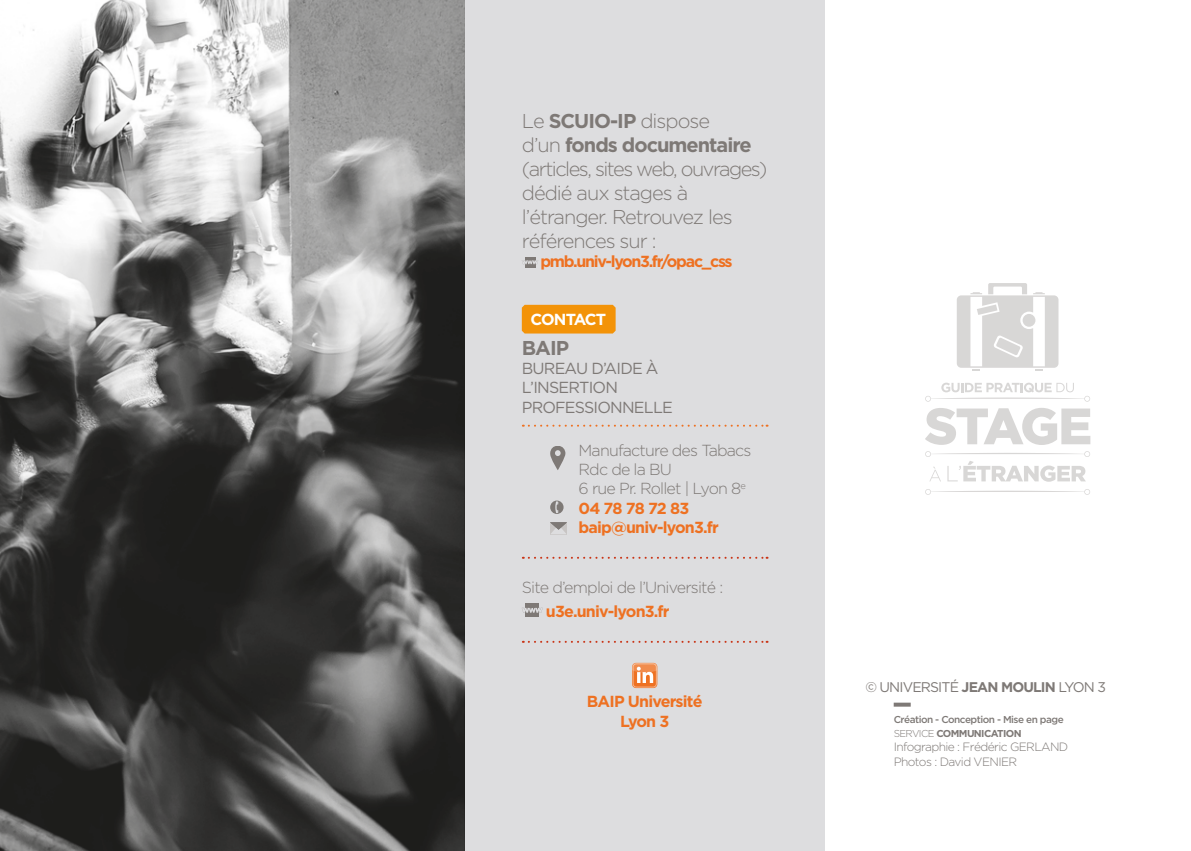
<style>
.page{position:relative;width:1191px;height:851px;background:#fff}
.page>*{position:absolute;margin:0;border:0;box-sizing:border-box;transform-origin:0 0}
.Texte{font:300 20px/24px "Gotham";letter-spacing:-.05em;color:#7e7976}
.SOUSTITRE{font:700 20px "Gotham";color:#7e7976}
.t1{font:300 16px "Gotham";letter-spacing:-.05em;color:#7e7976}
.Texte-2{font:700 16px "Gotham";letter-spacing:-.05em;color:#ee7122}
.SOUSTITRE-2{font:16px/19.2px "Gotham";letter-spacing:-.05em;color:#7e7976}
.Texte-3{font:700 16px "Gotham";letter-spacing:-.08em;color:#ee7122}
.Liste{font:700 16px/19.2px "Gotham";letter-spacing:-.05em;color:#ee7122;text-align:center}
.SousSousTitre2{font:700 16px "Gotham";letter-spacing:-.06em;color:#fff}
.t2{font:14px "Gotham";letter-spacing:-.06em;color:#7e7976}
.Texte-4{font:300 12px/14.4px "Gotham";letter-spacing:-.05em;color:#7e7976}
.Texte-5{font:500 10px "Gotham";letter-spacing:-.05em;color:#7e7976}
.Texte-6{font:700 10px "Gotham";letter-spacing:-.06em;color:#7e7976}
.s1{font-weight:700}
.s2{font-weight:300}
</style>
<div class="page">
<img style="left:0;top:0;width:465px;height:850px">
<svg style="left:957px;top:283px;width:101px;height:87px"></svg>
<svg style="left:925px;top:451px;width:165px;height:30px"></svg>
<svg style="left:925px;top:382px;width:165px;height:19px"></svg>
<svg style="left:925px;top:489px;width:165px;height:6px"></svg>
<svg style="left:925px;top:408px;width:165px;height:37px"></svg>
<div style="left:465px;top:0;width:359px;height:850px;background:#dddddf"></div>
<div style="left:522px;top:305px;width:93px;height:28px;background:#f39308"></div>
<div style="left:525px;top:257px;width:10px;height:10px;background:#7e7976"></div>
<svg style="left:522px;top:260px;width:16px;height:4px"></svg>
<svg style="left:523px;top:424px;width:244px;height:2px"></svg>
<svg style="left:550px;top:446px;width:15px;height:24px"></svg>
<div style="left:550px;top:500px;width:13px;height:14px;background:#7e7976;border-radius:50%"></div>
<svg style="left:555px;top:501px;width:4px;height:12px"></svg>
<svg style="left:550px;top:522px;width:17px;height:12px"></svg>
<svg style="left:523px;top:556px;width:244px;height:2px"></svg>
<div style="left:526px;top:603px;width:13px;height:13px;background:#7e7976"></div>
<svg style="left:522px;top:607px;width:20px;height:5px"></svg>
<svg style="left:523px;top:640px;width:244px;height:2px"></svg>
<div style="left:632px;top:662px;width:25px;height:26px;background:#f2955b;border-radius:4px"></div>
<svg style="left:632px;top:662px;width:25px;height:25px"></svg>
<svg style="left:893px;top:702px;width:17px;height:4px"></svg>
<p class="Texte" style="left:522px;top:109px;width:247px">Le <span class="s1">SCUIO-IP</span> dispose<br>d’un <span class="s1">fonds documentaire </span>(articles, sites web, ouvrages) dédié aux stages à l’étranger. Retrouvez les références sur :</p>
<p class="Texte-3" style="left:540px;top:252px;width:194px">pmb.univ-lyon3.fr/opac_css</p>
<p class="SousSousTitre2" style="left:530px;top:310px;width:77px">CONTACT</p>
<p class="SOUSTITRE" style="left:522px;top:336px;width:49px">BAIP</p>
<p class="SOUSTITRE-2" style="left:522px;top:358px;width:152px">BUREAU D’AIDE À<br>L’INSERTION<br>PROFESSIONNELLE</p>
<p class="t1" style="left:578px;top:441px;width:174px">Manufacture des Tabacs</p>
<p class="t1" style="left:578px;top:460px;width:95px">Rdc de la BU</p>
<p class="t1" style="left:578px;top:480px;width:169px">6 rue Pr. Rollet | Lyon 8<sup>e</sup></p>
<p class="Texte-2" style="left:578px;top:498px;width:112px">04 78 78 72 83</p>
<p class="Texte-2" style="left:578px;top:517px;width:142px">baip@univ-lyon3.fr</p>
<p class="t1" style="left:522px;top:578px;width:203px">Site d’emploi de l’Université :</p>
<p class="Texte-2" style="left:546px;top:601px;width:125px">u3e.univ-lyon3.fr</p>
<p class="Liste" style="left:587px;top:691px;width:117px">BAIP Université<br>Lyon 3</p>
<p class="t2" style="left:865px;top:679px;width:242px">© UNIVERSITÉ <span class="s1">JEAN MOULIN</span> LYON 3</p>
<p class="Texte-5" style="left:893px;top:713px;width:171px">Création - Conception - Mise en page</p>
<p class="Texte-6" style="left:893px;top:727px;width:129px"><span class="s2">SERVICE</span> COMMUNICATION</p>
<p class="Texte-4" style="left:893px;top:739px;width:176px">Infographie : Frédéric GERLAND<br>Photos : David VENIER</p>
</div>
